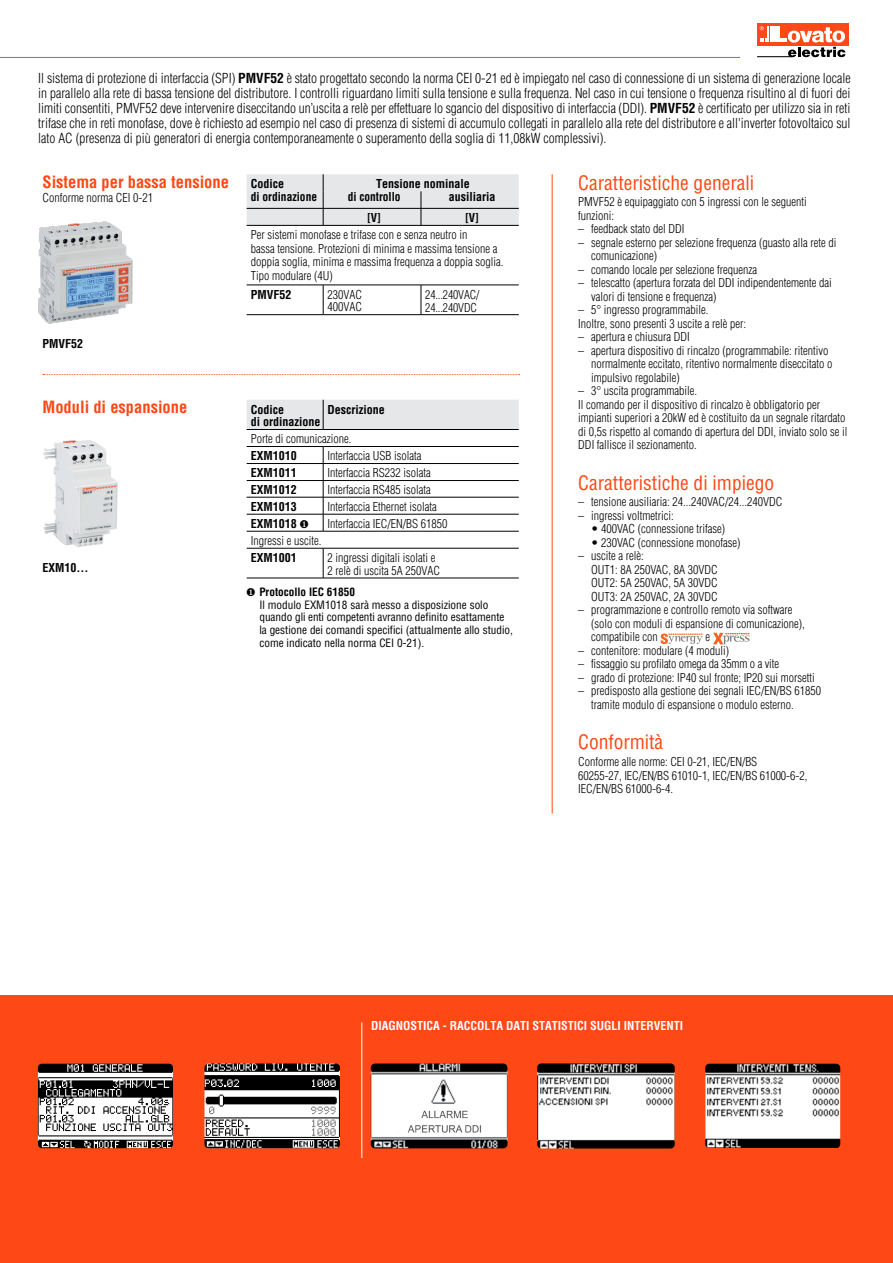
<style>
.page{position:relative;width:893px;height:1263px;background:#fff}
.page>*{position:absolute;margin:0;border:0;box-sizing:border-box;transform-origin:0 0}
.t1{font:condensed 19.5px "Helvetica";color:#fe4815}
.t2{font:700 condensed 16.5px "Helvetica";color:#fe4815}
.t3{font:300 condensed 13.5px/15px "Helvetica";color:#000;text-align:justify}
.t4{font:300 condensed 12px/13.5px "Helvetica";color:#000}
.t5{font:700 condensed 12px/12.8px "Helvetica";color:#000}
.t6{font:700 condensed 12px "Helvetica";color:#fff}
.t7{font:700 condensed 12px "Helvetica";color:#000;scale:.95 1}
.t8{font:condensed 11.25px/12.8px "Helvetica";color:#000}
.s1{font-weight:700}
</style>
<div class="page">
<div style="left:757px;top:23px;width:91px;height:23px;background:#fe4815"></div>
<hr style="left:757px;top:56px;width:35px;height:1px;background:#000">
<div style="left:773px;top:26px;width:7px;height:16px;background:#fff"></div>
<hr style="left:773px;top:38px;width:14px;height:4px;background:#fff">
<svg style="left:760px;top:26px;width:13px;height:16px"></svg>
<svg style="left:788px;top:27px;width:57px;height:30px"></svg>
<hr style="left:0;top:57px;width:740px;height:1px;background:#fe4815">
<svg style="left:43px;top:374px;width:477px;height:1px"></svg>
<hr style="left:552px;top:174px;width:1px;height:640px;background:#fe4815">
<svg style="left:661px;top:633px;width:41px;height:11px"></svg>
<svg style="left:713px;top:633px;width:37px;height:11px"></svg>
<img style="left:43px;top:440px;width:75px;height:107px">
<div style="left:247px;top:400px;width:272px;height:29px;background:#e6e7e8"></div>
<hr style="left:247px;top:429px;width:76px;height:1px;background:#000">
<hr style="left:323px;top:429px;width:196px;height:1px;background:#000">
<hr style="left:247px;top:446px;width:76px;height:1px;background:#000">
<hr style="left:323px;top:446px;width:196px;height:1px;background:#000">
<hr style="left:247px;top:463px;width:76px;height:1px;background:#000">
<hr style="left:323px;top:463px;width:196px;height:1px;background:#000">
<hr style="left:247px;top:480px;width:76px;height:1px;background:#000">
<hr style="left:323px;top:480px;width:196px;height:1px;background:#000">
<hr style="left:247px;top:497px;width:76px;height:1px;background:#000">
<hr style="left:323px;top:497px;width:196px;height:1px;background:#000">
<hr style="left:247px;top:514px;width:76px;height:1px;background:#000">
<hr style="left:323px;top:514px;width:196px;height:1px;background:#000">
<svg style="left:323px;top:447px;width:1px;height:84px"></svg>
<hr style="left:247px;top:531px;width:76px;height:1px;background:#000">
<hr style="left:323px;top:531px;width:196px;height:1px;background:#000">
<hr style="left:247px;top:548px;width:76px;height:1px;background:#000">
<hr style="left:323px;top:548px;width:196px;height:1px;background:#000">
<hr style="left:323px;top:548px;width:1px;height:30px;background:#000">
<hr style="left:247px;top:578px;width:76px;height:1px;background:#000">
<hr style="left:323px;top:578px;width:196px;height:1px;background:#000">
<svg style="left:247px;top:174px;width:272px;height:51px"></svg>
<hr style="left:247px;top:225px;width:76px;height:1px;background:#000">
<hr style="left:323px;top:225px;width:98px;height:1px;background:#000">
<hr style="left:421px;top:225px;width:98px;height:1px;background:#000">
<hr style="left:247px;top:285px;width:76px;height:1px;background:#000">
<hr style="left:323px;top:285px;width:98px;height:1px;background:#000">
<svg style="left:323px;top:285px;width:1px;height:29px"></svg>
<hr style="left:421px;top:285px;width:98px;height:1px;background:#000">
<svg style="left:421px;top:285px;width:1px;height:29px"></svg>
<hr style="left:247px;top:314px;width:76px;height:1px;background:#000">
<hr style="left:323px;top:314px;width:98px;height:1px;background:#000">
<hr style="left:421px;top:314px;width:98px;height:1px;background:#000">
<div style="left:0;top:995px;width:893px;height:268px;background:#fe4815"></div>
<img style="left:204px;top:1063px;width:136px;height:85px">
<img style="left:38px;top:1064px;width:135px;height:84px">
<img style="left:371px;top:1063px;width:136px;height:85px">
<img style="left:537px;top:1063px;width:138px;height:85px">
<img style="left:705px;top:1064px;width:135px;height:84px">
<img style="left:38px;top:221px;width:95px;height:103px">
<hr style="left:361px;top:1022px;width:1px;height:136px;background:#fff">
<p class="t3" style="left:38px;top:71px;width:814px">Il sistema di protezione di interfaccia (SPI) <span class="s1">PMVF52</span> è stato progettato secondo la norma CEI 0-21 ed è impiegato nel caso di connessione di un sistema di generazione locale in parallelo alla rete di bassa tensione del distributore. I controlli riguardano limiti sulla tensione e sulla frequenza. Nel caso in cui tensione o frequenza risultino al di fuori dei limiti consentiti, PMVF52 deve intervenire diseccitando un’uscita a relè per effettuare lo sgancio del dispositivo di interfaccia (DDI). <span class="s1">PMVF52</span> è certificato per utilizzo sia in reti trifase che in reti monofase, dove è richiesto ad esempio nel caso di presenza di sistemi di accumulo collegati in parallelo alla rete del distributore e all'inverter fotovoltaico sul lato AC (presenza di più generatori di energia contemporaneamente o superamento della soglia di 11,08kW complessivi).</p>
<h2 class="t2" style="left:43px;top:171px;width:188px">Sistema per bassa tensione</h2>
<p class="t4" style="left:43px;top:191px;width:112px">Conforme norma CEI 0-21</p>
<p class="t5" style="left:43px;top:337px;width:42px">PMVF52</p>
<p class="t5" style="left:251px;top:177px;width:68px">Codice<br>di ordinazione</p>
<p class="t5" style="left:348px;top:177px;width:124px;text-indent:29px">Tensione nominale di controllo</p>
<p class="t5" style="left:449px;top:190px;width:48px">ausiliaria</p>
<p class="t7" style="left:367px;top:210px;width:16px">[V]</p>
<p class="t7" style="left:465px;top:210px;width:16px">[V]</p>
<p class="t4" style="left:251px;top:228px;width:254px">Per sistemi monofase e trifase con e senza neutro in<br>bassa tensione. Protezioni di minima e massima tensione a doppia soglia, minima e massima frequenza a doppia soglia.<br>Tipo modulare (4U)</p>
<p class="t5" style="left:251px;top:288px;width:42px">PMVF52</p>
<p class="t4" style="left:327px;top:288px;width:36px;line-height:12.8px">230VAC<br>400VAC</p>
<p class="t4" style="left:425px;top:288px;width:56px;line-height:12.8px">24...240VAC/<br>24...240VDC</p>
<h2 class="t2" style="left:43px;top:397px;width:146px">Moduli di espansione</h2>
<p class="t5" style="left:43px;top:561px;width:47px">EXM10...</p>
<p class="t5" style="left:251px;top:403px;width:71px">Codice<br>di ordinazione</p>
<p class="t5" style="left:327px;top:403px;width:59px">Descrizione</p>
<p class="t4" style="left:251px;top:432px;width:102px">Porte di comunicazione.</p>
<p class="t5" style="left:251px;top:449px;width:48px">EXM1010</p>
<p class="t4" style="left:327px;top:449px;width:95px">Interfaccia USB isolata</p>
<p class="t5" style="left:251px;top:466px;width:48px">EXM1011</p>
<p class="t4" style="left:327px;top:466px;width:105px">Interfaccia RS232 isolata</p>
<p class="t5" style="left:251px;top:483px;width:48px">EXM1012</p>
<p class="t4" style="left:327px;top:483px;width:105px">Interfaccia RS485 isolata</p>
<p class="t5" style="left:251px;top:500px;width:48px">EXM1013</p>
<p class="t4" style="left:327px;top:500px;width:111px">Interfaccia Ethernet isolata</p>
<p class="t5" style="left:251px;top:517px;width:59px">EXM1018 ❶</p>
<p class="t4" style="left:327px;top:517px;width:121px">Interfaccia IEC/EN/BS 61850</p>
<p class="t4" style="left:251px;top:534px;width:72px">Ingressi e uscite.</p>
<p class="t5" style="left:251px;top:551px;width:48px">EXM1001</p>
<p class="t4" style="left:327px;top:551px;width:114px;line-height:12.8px">2 ingressi digitali isolati e<br>2 relè di uscita 5A 250VAC</p>
<p class="t8" style="left:259px;top:585px;width:255px;text-indent:-13px">❶ <span class="s1">Protocollo IEC 61850<br></span>Il modulo EXM1018 sarà messo a disposizione solo quando gli enti competenti avranno definito esattamente la gestione dei comandi specifici (attualmente allo studio, come indicato nella norma CEI 0-21).</p>
<h1 class="t1" style="left:578px;top:171px;width:177px">Caratteristiche generali</h1>
<p class="t4" style="left:578px;top:195px;width:230px">PMVF52 è equipaggiato con 5 ingressi con le seguenti funzioni:</p>
<p class="t4" style="left:578px;top:222px;width:108px">– feedback stato del DDI</p>
<p class="t4" style="left:591px;top:236px;width:247px;text-indent:-13px">– segnale esterno per selezione frequenza (guasto alla rete di comunicazione)</p>
<p class="t4" style="left:578px;top:263px;width:180px">– comando locale per selezione frequenza</p>
<p class="t4" style="left:591px;top:276px;width:242px;text-indent:-13px">– telescatto (apertura forzata del DDI indipendentemente dai valori di tensione e frequenza)</p>
<p class="t4" style="left:578px;top:303px;width:169px">– 5° ingresso programmabile.<br>Inoltre, sono presenti 3 uscite a relè per:</p>
<p class="t4" style="left:578px;top:330px;width:113px">– apertura e chiusura DDI</p>
<p class="t4" style="left:591px;top:344px;width:243px;text-indent:-13px">– apertura dispositivo di rincalzo (programmabile: ritentivo normalmente eccitato, ritentivo normalmente diseccitato o impulsivo regolabile)</p>
<p class="t4" style="left:578px;top:384px;width:271px">– 3° uscita programmabile.<br>Il comando per il dispositivo di rincalzo è obbligatorio per impianti superiori a 20kW ed è costituito da un segnale ritardato di 0,5s rispetto al comando di apertura del DDI, inviato solo se il DDI fallisce il sezionamento.</p>
<h1 class="t1" style="left:578px;top:471px;width:198px">Caratteristiche di impiego</h1>
<p class="t4" style="left:578px;top:495px;width:206px">– tensione ausiliaria: 24...240VAC/24...240VDC</p>
<p class="t4" style="left:578px;top:509px;width:97px">– ingressi voltmetrici:</p>
<p class="t4" style="left:591px;top:522px;width:136px">• 400VAC (connessione trifase)</p>
<p class="t4" style="left:591px;top:536px;width:151px">• 230VAC (connessione monofase)</p>
<p class="t4" style="left:591px;top:549px;width:128px;text-indent:-13px">– uscite a relè:<br>OUT1: 8A 250VAC, 8A 30VDC<br>OUT2: 5A 250VAC, 5A 30VDC<br>OUT3: 2A 250VAC, 2A 30VDC</p>
<p class="t4" style="left:591px;top:603px;width:215px;text-indent:-13px">– programmazione e controllo remoto via software (solo con moduli di espansione di comunicazione), compatibile con</p>
<p class="t4" style="left:705px;top:630px;width:6px">e</p>
<p class="t4" style="left:578px;top:644px;width:152px">– contenitore: modulare (4 moduli)</p>
<p class="t4" style="left:578px;top:657px;width:202px">– fissaggio su profilato omega da 35mm o a vite</p>
<p class="t4" style="left:578px;top:671px;width:238px">– grado di protezione: IP40 sul fronte; IP20 sui morsetti</p>
<p class="t4" style="left:591px;top:684px;width:231px;text-indent:-13px">– predisposto alla gestione dei segnali IEC/EN/BS 61850 tramite modulo di espansione o modulo esterno.</p>
<h1 class="t1" style="left:578px;top:730px;width:86px">Conformità</h1>
<p class="t4" style="left:578px;top:755px;width:230px">Conforme alle norme: CEI 0-21, IEC/EN/BS<br>60255-27, IEC/EN/BS 61010-1, IEC/EN/BS 61000-6-2,<br>IEC/EN/BS 61000-6-4.</p>
<p class="t6" style="left:371px;top:1018px;width:314px">DIAGNOSTICA - RACCOLTA DATI STATISTICI SUGLI INTERVENTI</p>
</div>
